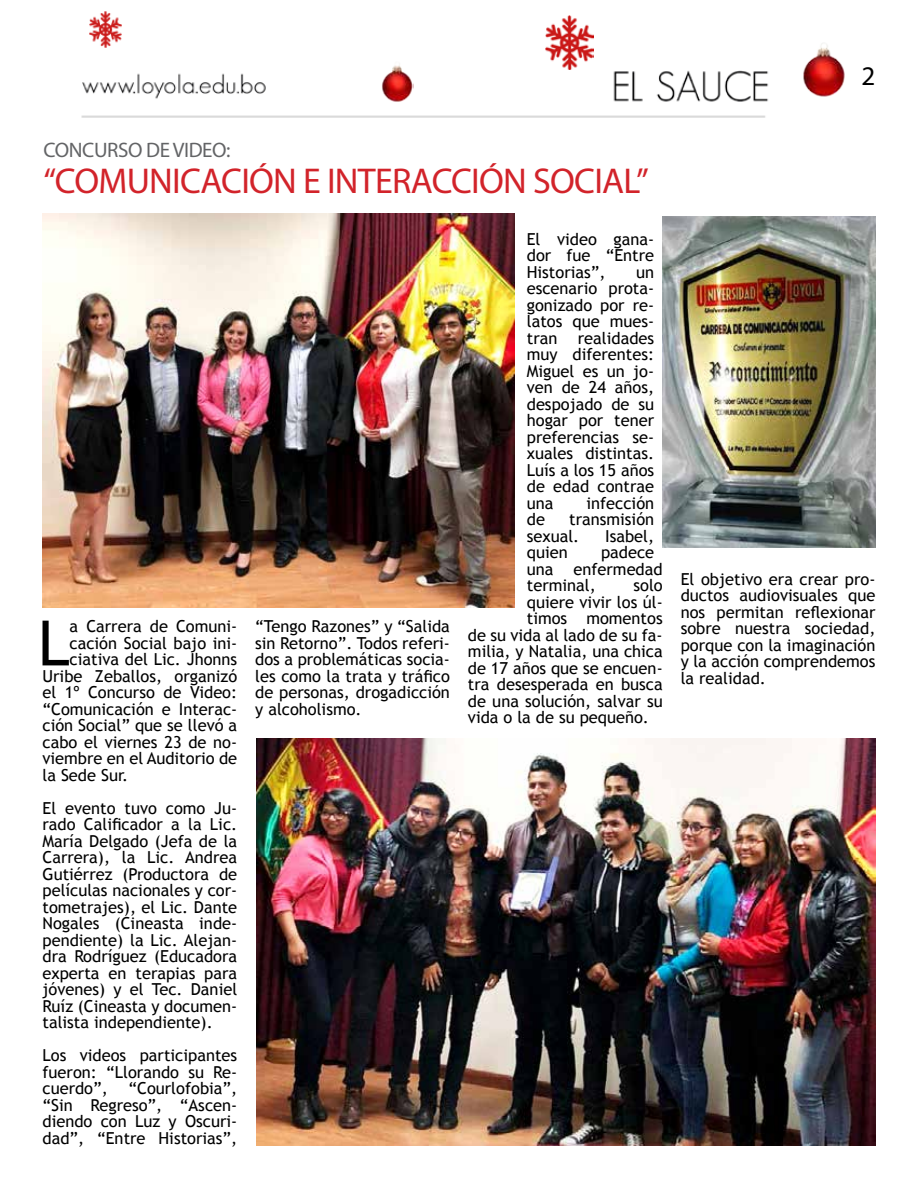
<style>
.page{position:relative;width:918px;height:1188px;background:#fff}
.page>*{position:absolute;margin:0;border:0;box-sizing:border-box;transform-origin:0 0}
.t1{font:62.55px "Trebuchet MS";color:#000}
.t2{font:36px "Myriad Pro";letter-spacing:-.02em;color:#d2232a}
.t3{font:27px "Myriad Pro";color:#000}
.t4{font:21px "Myriad Pro";letter-spacing:-.02em;color:#636466}
.t5{font:16.5px/16.5px "Trebuchet MS";color:#000;text-align:justify}
</style>
<div class="page">
<img style="left:81px;top:69px;width:688px;height:49px">
<img style="left:256px;top:738px;width:619px;height:407px">
<img style="left:663px;top:216px;width:212px;height:332px">
<img style="left:42px;top:213px;width:472px;height:395px">
<img style="left:803px;top:43px;width:42px;height:54px">
<img style="left:379px;top:65px;width:35px;height:37px">
<img style="left:545px;top:16px;width:49px;height:53px">
<img style="left:89px;top:12px;width:32px;height:36px">
<h3 class="t3" style="left:861px;top:59px;width:15px">2</h3>
<p class="t4" style="left:44px;top:137px;width:189px">CONCURSO DE VIDEO:</p>
<h2 class="t2" style="left:44px;top:159px;width:607px">“COMUNICACIÓN E INTERACCIÓN SOCIAL”</h2>
<h1 class="t1" style="left:38px;top:606px;width:33px">L</h1>
<p class="t5" style="left:70px;top:619px;width:169px">a Carrera de Comuni-</p>
<p class="t5" style="left:70px;top:635px;width:169px">cación Social bajo ini-</p>
<p class="t5" style="left:70px;top:652px;width:169px">ciativa del Lic. Jhonns</p>
<p class="t5" style="left:43px;top:668px;width:196px">Uribe Zeballos, organizó</p>
<p class="t5" style="left:43px;top:685px;width:196px">el 1º Concurso de Video:</p>
<p class="t5" style="left:43px;top:701px;width:196px">“Comunicación e Interac-</p>
<p class="t5" style="left:43px;top:718px;width:196px">ción Social” que se llevó a</p>
<p class="t5" style="left:43px;top:734px;width:196px">cabo el viernes 23 de no-</p>
<p class="t5" style="left:43px;top:751px;width:196px">viembre en el Auditorio de</p>
<p class="t5" style="left:43px;top:767px;width:87px">la Sede Sur.</p>
<p class="t5" style="left:43px;top:800px;width:196px">El evento tuvo como Ju&shy;rado Calificador a la Lic.<br>María Delgado (Jefa de la Carrera), la Lic. Andrea Gutiérrez (Productora de películas nacionales y cor&shy;tometrajes), el Lic. Dante Nogales (Cineasta inde&shy;pendiente) la Lic. Alejan&shy;dra Rodríguez (Educadora experta en terapias para jóvenes) y el Tec. Daniel Ruíz (Cineasta y documen&shy;talista independiente).</p>
<p class="t5" style="left:43px;top:1048px;width:196px">Los videos participantes fueron: “Llorando su Re&shy;cuerdo”,</p>
<p class="t5" style="left:43px;top:1081px;width:196px;text-indent:86px">“Courlofobia”, “Sin Regreso”, “Ascen&shy;diendo con Luz y Oscuri&shy;dad”, “Entre Historias”,</p>
<p class="t5" style="left:255px;top:619px;width:196px">“Tengo Razones” y “Salida sin Retorno”. Todos referi&shy;dos a problemáticas socia&shy;les como la trata y tráfico de personas, drogadicción y alcoholismo.</p>
<p class="t5" style="left:527px;top:231px;width:129px">El video gana&shy;dor fue “Entre Historias”,</p>
<p class="t5" style="left:527px;top:264px;width:129px;text-indent:109px">un escenario prota&shy;gonizado por re&shy;latos que mues&shy;tran realidades muy diferentes:<br>Miguel es un jo&shy;ven de 24 años, despojado de su hogar por tener preferencias se&shy;xuales distintas.<br>Luís a los 15 años de edad contrae una</p>
<p class="t5" style="left:586px;top:495px;width:69px">infección</p>
<p class="t5" style="left:527px;top:511px;width:129px;text-indent:42px">transmisión sexual.</p>
<p class="t5" style="left:527px;top:511px;width:20px">de</p>
<p class="t5" style="left:605px;top:528px;width:51px">Isabel,</p>
<p class="t5" style="left:527px;top:544px;width:137px;text-align:left;text-indent:74px">padece una enfermedad terminal,</p>
<p class="t5" style="left:527px;top:544px;width:42px">quien</p>
<p class="t5" style="left:633px;top:577px;width:31px">solo</p>
<p class="t5" style="left:527px;top:594px;width:137px">quiere vivir los úl-</p>
<p class="t5" style="left:527px;top:610px;width:137px">timos momentos</p>
<p class="t5" style="left:468px;top:627px;width:196px">de su vida al lado de su fa-</p>
<p class="t5" style="left:468px;top:643px;width:196px">milia, y Natalia, una chica</p>
<p class="t5" style="left:468px;top:660px;width:196px">de 17 años que se encuen-</p>
<p class="t5" style="left:468px;top:676px;width:196px">tra desesperada en busca</p>
<p class="t5" style="left:468px;top:693px;width:196px">de una solución, salvar su</p>
<p class="t5" style="left:468px;top:709px;width:183px">vida o la de su pequeño.</p>
<p class="t5" style="left:681px;top:571px;width:196px">El objetivo era crear pro&shy;ductos audiovisuales que nos permitan reflexionar sobre nuestra sociedad, porque con la imaginación y la acción comprendemos la realidad.</p>
</div>
